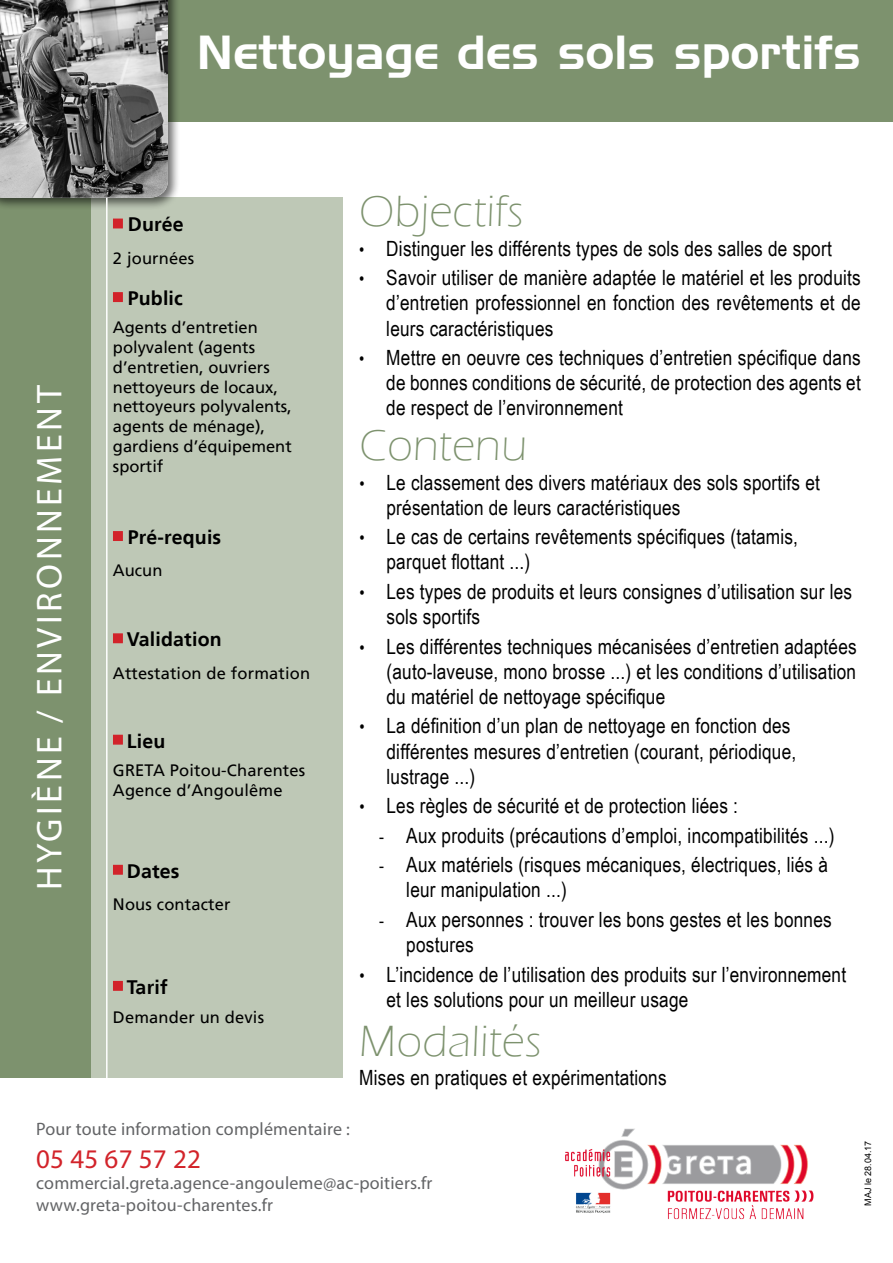
<style>
.page{position:relative;width:893px;height:1263px;background:#fff}
.page>*{position:absolute;margin:0;border:0;box-sizing:border-box;transform-origin:0 0}
.t1{font:46.5px "Handel Gothic BT";letter-spacing:.01em;color:#fff}
.t2{font:300 45px "Eras ITC";letter-spacing:.01em;color:#7d926e}
.t3{font:36px "Myriad Pro";letter-spacing:.1em;color:#fff}
.t4{font:27px "Myriad Pro";letter-spacing:.01em;color:#d2232a}
.t5{font:21px/25.2px "Arial Narrow";letter-spacing:.01em;color:#000}
.t6{font:700 19.5px "Frutiger LT";letter-spacing:.01em;color:#000}
.t7{font:18px "Myriad Pro";letter-spacing:.01em;color:#636466}
.t8{font:16.5px/19.8px "Frutiger LT";color:#000}
.t9{font:9px "Arial";color:#000}
.s1{font-size:18px}
</style>
<div class="page">
<div style="left:118px;top:0;width:775px;height:122px;background:#7d926e"></div>
<div style="left:87px;top:198px;width:256px;height:880px;background:#bec8b6"></div>
<div style="left:0;top:198px;width:91px;height:880px;background:#7d926e"></div>
<img style="left:565px;top:1128px;width:249px;height:92px">
<div style="left:0;top:0;width:180px;height:210px;background:#000;opacity:.57"></div>
<img style="left:0;top:0;width:168px;height:198px">
<hr style="left:106px;top:198px;width:2px;height:880px;background:#fff">
<div style="left:113px;top:219px;width:10px;height:9px;background:#d2232a;border:2px solid #d2232a"></div>
<div style="left:113px;top:292px;width:10px;height:10px;background:#d2232a;border:2px solid #d2232a"></div>
<div style="left:113px;top:633px;width:10px;height:10px;background:#d2232a;border:2px solid #d2232a"></div>
<div style="left:113px;top:981px;width:10px;height:10px;background:#d2232a;border:2px solid #d2232a"></div>
<div style="left:113px;top:735px;width:10px;height:10px;background:#d2232a;border:2px solid #d2232a"></div>
<div style="left:113px;top:865px;width:10px;height:10px;background:#d2232a;border:2px solid #d2232a"></div>
<div style="left:113px;top:531px;width:10px;height:10px;background:#d2232a;border:2px solid #d2232a"></div>
<h3 class="t3" style="left:27px;top:890px;width:506px;rotate:-90deg">HYGIÈNE / ENVIRONNEMENT</h3>
<p class="t1" style="left:197px;top:25px;width:665px">Nettoyage des sols sportifs</p>
<p class="t6" style="left:128px;top:213px;width:58px">Durée</p>
<p class="t8" style="left:113px;top:248px;width:83px">2 journées</p>
<p class="t6" style="left:128px;top:287px;width:57px">Public</p>
<p class="t8" style="left:113px;top:318px;width:180px">Agents d’entretien polyvalent (agents d’entretien, ouvriers nettoyeurs de locaux, nettoyeurs polyvalents, agents de ménage), gardiens d’équipement sportif</p>
<p class="t6" style="left:128px;top:526px;width:95px">Pré-requis</p>
<p class="t8" style="left:113px;top:561px;width:51px">Aucun</p>
<p class="t6" style="left:127px;top:628px;width:96px">Validation</p>
<p class="t8" style="left:113px;top:663px;width:199px">Attestation de formation</p>
<p class="t6" style="left:127px;top:729px;width:40px">Lieu</p>
<p class="t8" style="left:113px;top:760px;width:194px">GRETA Poitou-Charentes</p>
<p class="t8" style="left:113px;top:780px;width:171px">Agence d’Angoulême</p>
<p class="t6" style="left:127px;top:859px;width:54px">Dates</p>
<p class="t8" style="left:113px;top:894px;width:119px">Nous contacter</p>
<p class="t6" style="left:127px;top:975px;width:42px">Tarif</p>
<p class="t8" style="left:113px;top:1007px;width:153px">Demander un devis</p>
<p class="t2" style="left:359px;top:186px;width:165px">Objectifs</p>
<p class="t5" style="left:359px;top:235px;width:474px"><span class="s1">•</span> Distinguer les différents types de sols des salles de sport</p>
<p class="t5" style="left:386px;top:264px;width:476px;text-align:justify;text-indent:-27px"><span class="s1">•</span> Savoir utiliser de manière adaptée le matériel et les produits d’entretien professionnel en fonction des revêtements et de leurs caractéristiques</p>
<p class="t5" style="left:386px;top:344px;width:476px;text-align:justify;text-indent:-27px"><span class="s1">•</span> Mettre en oeuvre ces techniques d’entretien spécifique dans de bonnes conditions de sécurité, de protection des agents et de respect de l’environnement</p>
<p class="t2" style="left:360px;top:420px;width:169px">Contenu</p>
<p class="t5" style="left:387px;top:469px;width:435px;text-indent:-27px"><span class="s1">•</span> Le classement des divers matériaux des sols sportifs et présentation de leurs caractéristiques</p>
<p class="t5" style="left:387px;top:523px;width:413px;text-indent:-27px"><span class="s1">•</span> Le cas de certains revêtements spécifiques (tatamis, parquet flottant ...)</p>
<p class="t5" style="left:387px;top:578px;width:467px;text-indent:-27px"><span class="s1">•</span> Les types de produits et leurs consignes d’utilisation sur les sols sportifs</p>
<p class="t5" style="left:387px;top:633px;width:472px;text-align:justify;text-indent:-27px"><span class="s1">•</span> Les différentes techniques mécanisées d’entretien adaptées (auto-laveuse, mono brosse ...) et les conditions d’utilisation du matériel de nettoyage spécifique</p>
<p class="t5" style="left:387px;top:713px;width:411px;text-indent:-27px"><span class="s1">•</span> La définition d’un plan de nettoyage en fonction des différentes mesures d’entretien (courant, périodique, lustrage ...)</p>
<p class="t5" style="left:360px;top:792px;width:380px"><span class="s1">•</span> Les règles de sécurité et de protection liées :</p>
<p class="t5" style="left:379px;top:822px;width:457px"><span class="s1">-</span> Aux produits (précautions d’emploi, incompatibilités ...)</p>
<p class="t5" style="left:406px;top:851px;width:423px;text-indent:-27px"><span class="s1">-</span> Aux matériels (risques mécaniques, électriques, liés à leur manipulation ...)</p>
<p class="t5" style="left:406px;top:906px;width:427px;text-indent:-27px"><span class="s1">-</span> Aux personnes : trouver les bons gestes et les bonnes postures</p>
<p class="t5" style="left:387px;top:961px;width:461px;text-indent:-27px"><span class="s1">•</span> L’incidence de l’utilisation des produits sur l’environnement et les solutions pour un meilleur usage</p>
<p class="t2" style="left:359px;top:1016px;width:183px">Modalités</p>
<p class="t5" style="left:359px;top:1065px;width:309px">Mises en pratiques et expérimentations</p>
<p class="t7" style="left:36px;top:1118px;width:315px">Pour toute information complémentaire :</p>
<p class="t4" style="left:36px;top:1142px;width:166px">05 45 67 57 22</p>
<p class="t7" style="left:36px;top:1172px;width:398px">commercial.greta.agence-angouleme@ac-poitiers.fr</p>
<p class="t7" style="left:36px;top:1194px;width:238px">www.greta-poitou-charentes.fr</p>
<p class="t9" style="left:862px;top:1206px;width:67px;rotate:-90deg">MAJ le 28.04.17</p>
</div>
